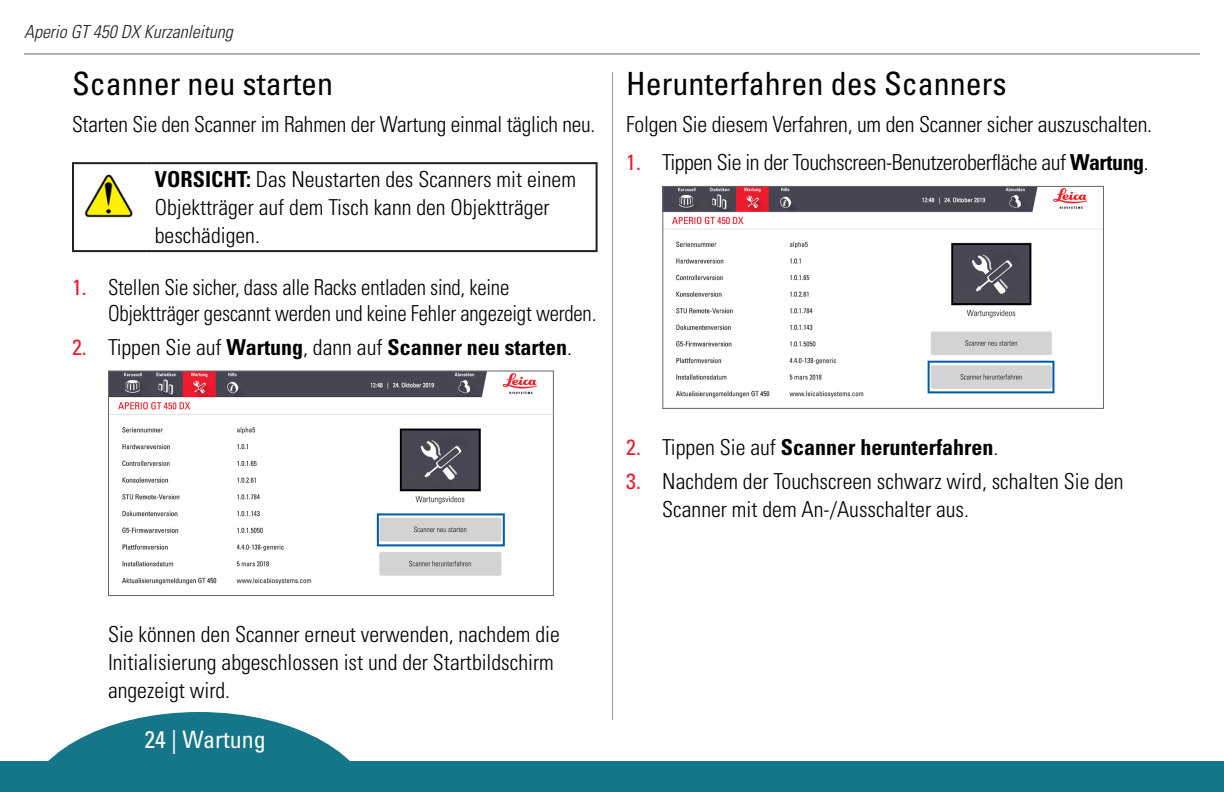
<style>
.page{position:relative;width:1224px;height:792px;background:#fff}
.page>*{position:absolute;margin:0;border:0;box-sizing:border-box;transform-origin:0 0}
.Heading_1QR{font:condensed 32px "Univers LT Std";color:#000}
.t1{font:condensed 24px "Univers LT Std";color:#fff}
.Body{font:300 condensed 22px/28px "Univers LT Std";letter-spacing:-.01em;color:#000}
.Body_indent__25{font:300 condensed 22px/28px "Univers LT Std";color:#000}
.Body_indent__25-2{font:300 condensed 22px/26px "Univers LT Std";color:#000;scale:.95 1}
.t2{font:700 condensed 22px "Univers LT Std";color:#000}
.Body_indent__25-3{font:300 condensed 22px "Univers LT Std";letter-spacing:-.02em;color:#000}
.t3{font:italic 300 condensed 18px "Univers LT Std";color:#231f20}
.s1{font-weight:700}
.s2{font-weight:400;color:#ed1b2f}
.s3{font-style:italic}
.s4{font-weight:300}
</style>
<div class="page">
<hr style="left:24px;top:54px;width:1176px;height:1px;background:#666">
<svg style="left:24px;top:712px;width:350px;height:50px"></svg>
<div style="left:0;top:762px;width:1224px;height:30px;background:#157689"></div>
<hr style="left:147px;top:162px;width:451px;height:2px;background:#231f20">
<hr style="left:596px;top:164px;width:2px;height:86px;background:#231f20">
<hr style="left:147px;top:250px;width:451px;height:2px;background:#231f20">
<hr style="left:72px;top:162px;width:75px;height:2px;background:#231f20">
<hr style="left:72px;top:164px;width:2px;height:86px;background:#231f20">
<hr style="left:72px;top:250px;width:75px;height:2px;background:#231f20">
<img style="left:84px;top:174px;width:49px;height:44px">
<img style="left:110px;top:373px;width:442px;height:212px">
<div style="left:108px;top:371px;width:446px;height:225px;border:1px solid #666"></div>
<img style="left:664px;top:188px;width:438px;height:210px">
<div style="left:662px;top:186px;width:442px;height:223px;border:1px solid #666"></div>
<hr style="left:612px;top:72px;width:1px;height:648px;background:#999">
<p class="t3" style="left:24px;top:21px;width:210px">Aperio GT 450 DX Kurzanleitung</p>
<p class="Heading_1QR" style="left:72px;top:64px;width:263px">Scanner neu starten</p>
<p class="Body" style="left:72px;top:110px;width:525px">Starten Sie den Scanner im Rahmen der Wartung einmal täglich neu.</p>
<p class="Body" style="left:155px;top:165px;width:423px"><span class="s1">VORSICHT:</span> Das Neustarten des Scanners mit einem<br>Objektträger auf dem Tisch kann den Objektträger beschädigen.</p>
<p class="Body_indent__25-2" style="left:108px;top:274px;width:516px;text-indent:-36px"><span class="s2">1.</span> Stellen Sie sicher, dass alle Racks entladen sind, keine<br>Objektträger gescannt werden und keine Fehler angezeigt werden<span class="s3">.</span></p>
<p class="t2" style="left:72px;top:333px;width:501px"><span class="s2">2.</span> <span class="s4">Tippen Sie auf</span> Wartung<span class="s4">, dann auf</span> Scanner neu starten<span class="s4">.</span></p>
<p class="Heading_1QR" style="left:626px;top:64px;width:382px">Herunterfahren des Scanners</p>
<p class="Body" style="left:626px;top:110px;width:527px">Folgen Sie diesem Verfahren, um den Scanner sicher auszuschalten.</p>
<p class="Body_indent__25-3" style="left:626px;top:149px;width:524px"><span class="s2">1.</span> Tippen Sie in der Touchscreen-Benutzeroberfläche auf <span class="s1">Wartung</span>.</p>
<p class="t2" style="left:626px;top:434px;width:374px"><span class="s2">2.</span> <span class="s4">Tippen Sie auf</span> Scanner herunterfahren<span class="s4">.</span></p>
<p class="Body_indent__25" style="left:662px;top:467px;width:463px;text-indent:-36px"><span class="s2">3.</span> Nachdem der Touchscreen schwarz wird, schalten Sie den<br>Scanner mit dem An-/Ausschalter aus.</p>
<p class="Body_indent__25" style="left:108px;top:621px;width:453px">Sie können den Scanner erneut verwenden, nachdem die<br>Initialisierung abgeschlossen ist und der Startbildschirm angezeigt wird.</p>
<p class="t1" style="left:144px;top:724px;width:123px">24 | Wartung</p>
</div>
